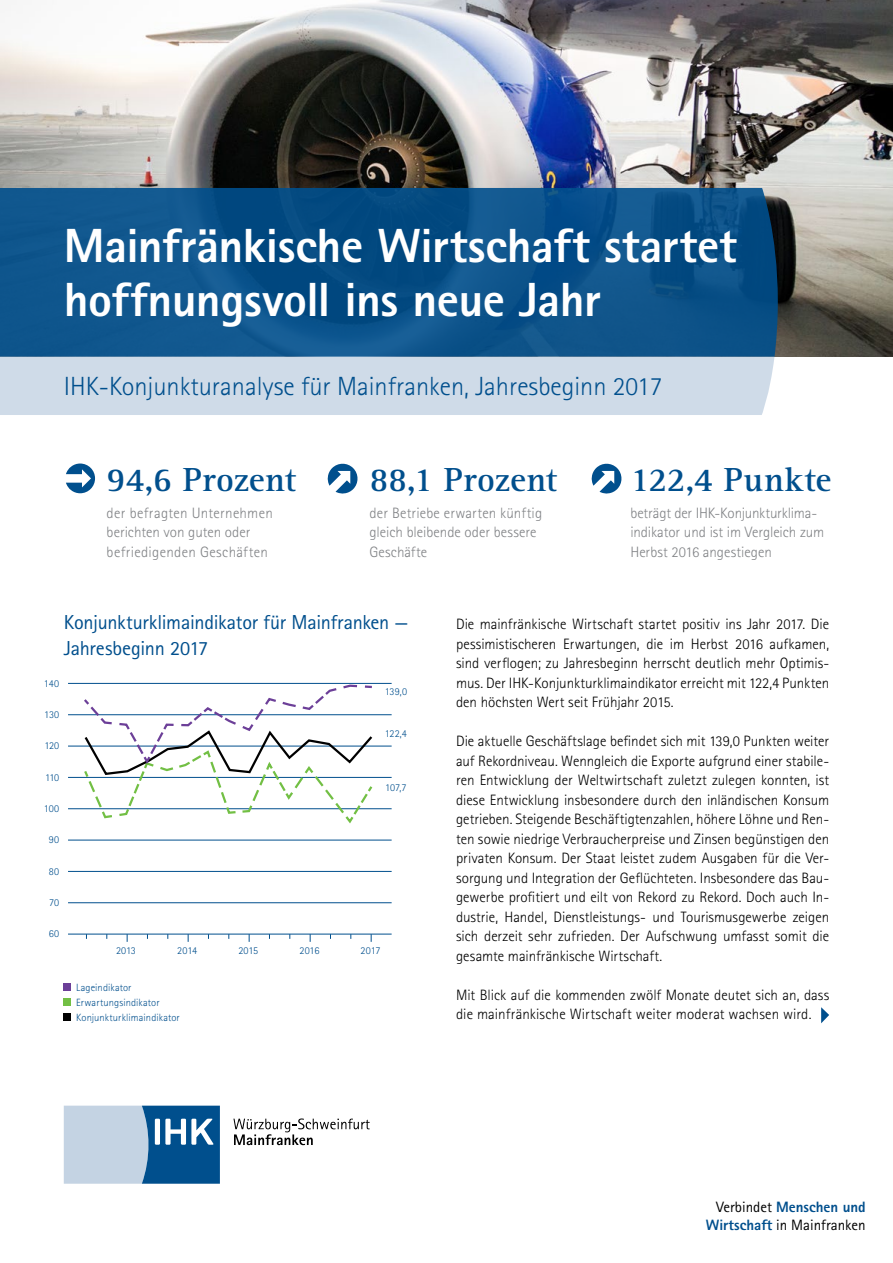
<style>
.page{position:relative;width:893px;height:1263px;background:#fff}
.page>*{position:absolute;margin:0;border:0;box-sizing:border-box;transform-origin:0 0}
.t1{font:800 48px/54.3px "Rotis Sans Serif Std";letter-spacing:-.01em;color:#fff}
.t2{font:700 34.5px "Rotis Serif";color:#004f8d}
.t3{font:700 34.5px "Rotis Serif";letter-spacing:.02em;color:#004f8d}
.t4{font:300 26.25px "Rotis Sans Serif Std";color:#004f8d}
.t5{font:20.25px/25.5px "Rotis Sans Serif Std";letter-spacing:-.015em;color:#004f8d}
.t6{font:300 15px/19.5px "Rotis Sans Serif Std";color:#000;text-align:justify}
.t7{font:300 15px/19.5px "Rotis Sans Serif Std";color:#808285}
.t8{font:15px/18px "Rotis Sans Serif Std";color:#000;text-align:right}
.t9{font:300 10.5px/15px "Rotis Sans Serif Std";letter-spacing:.01em;color:#004f8d}
.s1{font-weight:800;color:#004f8d}
</style>
<div class="page">
<svg style="left:64px;top:1106px;width:156px;height:78px;background:#78a0c1"></svg>
<svg style="left:233px;top:1118px;width:137px;height:27px"></svg>
<div style="left:63px;top:983px;width:8px;height:8px;background:#6c3f98"></div>
<div style="left:63px;top:998px;width:8px;height:8px;background:#72bf44"></div>
<div style="left:63px;top:1013px;width:8px;height:8px;background:#000"></div>
<img style="left:0;top:0;width:893px;height:357px">
<svg style="left:821px;top:1007px;width:8px;height:16px"></svg>
<svg style="left:0;top:188px;width:778px;height:169px;background:#0b5189"></svg>
<div style="left:0;top:357px;width:774px;height:58px;background:#cfdbe8"></div>
<svg style="left:66px;top:463px;width:29px;height:30px"></svg>
<svg style="left:327px;top:463px;width:31px;height:31px"></svg>
<svg style="left:591px;top:463px;width:31px;height:31px"></svg>
<hr style="left:68px;top:934px;width:324px;height:1px;background:#004f8d">
<hr style="left:68px;top:902px;width:324px;height:1px;background:#004f8d">
<hr style="left:68px;top:871px;width:324px;height:1px;background:#004f8d">
<hr style="left:68px;top:840px;width:324px;height:1px;background:#004f8d">
<hr style="left:68px;top:808px;width:324px;height:1px;background:#004f8d">
<hr style="left:68px;top:777px;width:324px;height:1px;background:#004f8d">
<hr style="left:68px;top:746px;width:324px;height:1px;background:#004f8d">
<hr style="left:68px;top:714px;width:324px;height:1px;background:#004f8d">
<hr style="left:68px;top:683px;width:324px;height:1px;background:#004f8d">
<svg style="left:82px;top:683px;width:293px;height:141px"></svg>
<h1 class="t1" style="left:64px;top:218px;width:675px">Mainfränkische Wirtschaft startet hoffnungsvoll ins neue Jahr</h1>
<h3 class="t4" style="left:64px;top:371px;width:600px">IHK-Konjunkturanalyse für Mainfranken, Jahresbeginn 2017</h3>
<h2 class="t2" style="left:107px;top:459px;width:191px">94,6 Prozent</h2>
<p class="t7" style="left:107px;top:503px;width:168px">der befragten Unternehmen berichten von guten oder befriedigenden Geschäften</p>
<h2 class="t2" style="left:370px;top:459px;width:189px">88,1 Prozent</h2>
<p class="t7" style="left:370px;top:503px;width:174px">der Betriebe erwarten künftig gleich bleibende oder bessere<br>Geschäfte</p>
<h2 class="t3" style="left:630px;top:459px;width:203px">122,4 Punkte</h2>
<p class="t7" style="left:630px;top:503px;width:195px">beträgt der IHK-Konjunkturklima&shy;indikator und ist im Vergleich zum<br>Herbst 2016 angestiegen</p>
<h3 class="t5" style="left:64px;top:610px;width:346px">Konjunkturklimaindikator für Mainfranken —<br>Jahresbeginn 2017</h3>
<p class="t9" style="left:44px;top:675px;width:17px">140</p>
<p class="t9" style="left:44px;top:707px;width:17px">130</p>
<p class="t9" style="left:44px;top:738px;width:16px">120</p>
<p class="t9" style="left:45px;top:770px;width:16px">110</p>
<p class="t9" style="left:44px;top:801px;width:17px">100</p>
<p class="t9" style="left:49px;top:832px;width:12px">90</p>
<p class="t9" style="left:49px;top:864px;width:12px">80</p>
<p class="t9" style="left:49px;top:895px;width:12px">70</p>
<p class="t9" style="left:49px;top:926px;width:12px">60</p>
<p class="t9" style="left:385px;top:684px;width:24px">139,0</p>
<p class="t9" style="left:385px;top:726px;width:24px">122,4</p>
<p class="t9" style="left:385px;top:780px;width:23px">107,7</p>
<p class="t9" style="left:116px;top:942px;width:21px">2013</p>
<p class="t9" style="left:177px;top:942px;width:21px">2014</p>
<p class="t9" style="left:238px;top:942px;width:21px">2015</p>
<p class="t9" style="left:299px;top:942px;width:21px">2016</p>
<p class="t9" style="left:361px;top:942px;width:21px">2017</p>
<p class="t9" style="left:76px;top:980px;width:105px">Lageindikator<br>Erwartungsindikator<br>Konjunkturklimaindikator</p>
<p class="t6" style="left:456px;top:614px;width:375px">Die mainfränkische Wirtschaft startet positiv ins Jahr 2017. Die pessimistischeren Erwartungen, die im Herbst 2016 aufkamen, sind verflogen; zu Jahresbeginn herrscht deutlich mehr Optimis&shy;mus. Der IHK-Konjunkturklimaindikator erreicht mit 122,4 Punkten den höchsten Wert seit Frühjahr 2015.</p>
<p class="t6" style="left:456px;top:731px;width:375px">Die aktuelle Geschäftslage befindet sich mit 139,0 Punkten weiter auf Rekordniveau. Wenngleich die Exporte aufgrund einer stabile&shy;ren Entwicklung der Weltwirtschaft zuletzt zulegen konnten, ist diese Entwicklung insbesondere durch den inländischen Konsum getrieben. Steigende Beschäftigtenzahlen, höhere Löhne und Ren&shy;ten sowie niedrige Verbraucherpreise und Zinsen begünstigen den privaten Konsum. Der Staat leistet zudem Ausgaben für die Ver&shy;sorgung und Integration der Geflüchteten. Insbesondere das Bau&shy;gewerbe profitiert und eilt von Rekord zu Rekord. Doch auch In&shy;dustrie, Handel, Dienstleistungs- und Tourismusgewerbe zeigen sich derzeit sehr zufrieden. Der Aufschwung umfasst somit die gesamte mainfränkische Wirtschaft.</p>
<p class="t6" style="left:456px;top:985px;width:375px">Mit Blick auf die kommenden zwölf Monate deutet sich an, dass die mainfränkische Wirtschaft weiter moderat wachsen wird.</p>
<p class="t8" style="left:706px;top:1198px;width:161px">Verbindet <span class="s1">Menschen und<br>Wirtschaft</span> in Mainfranken</p>
</div>
